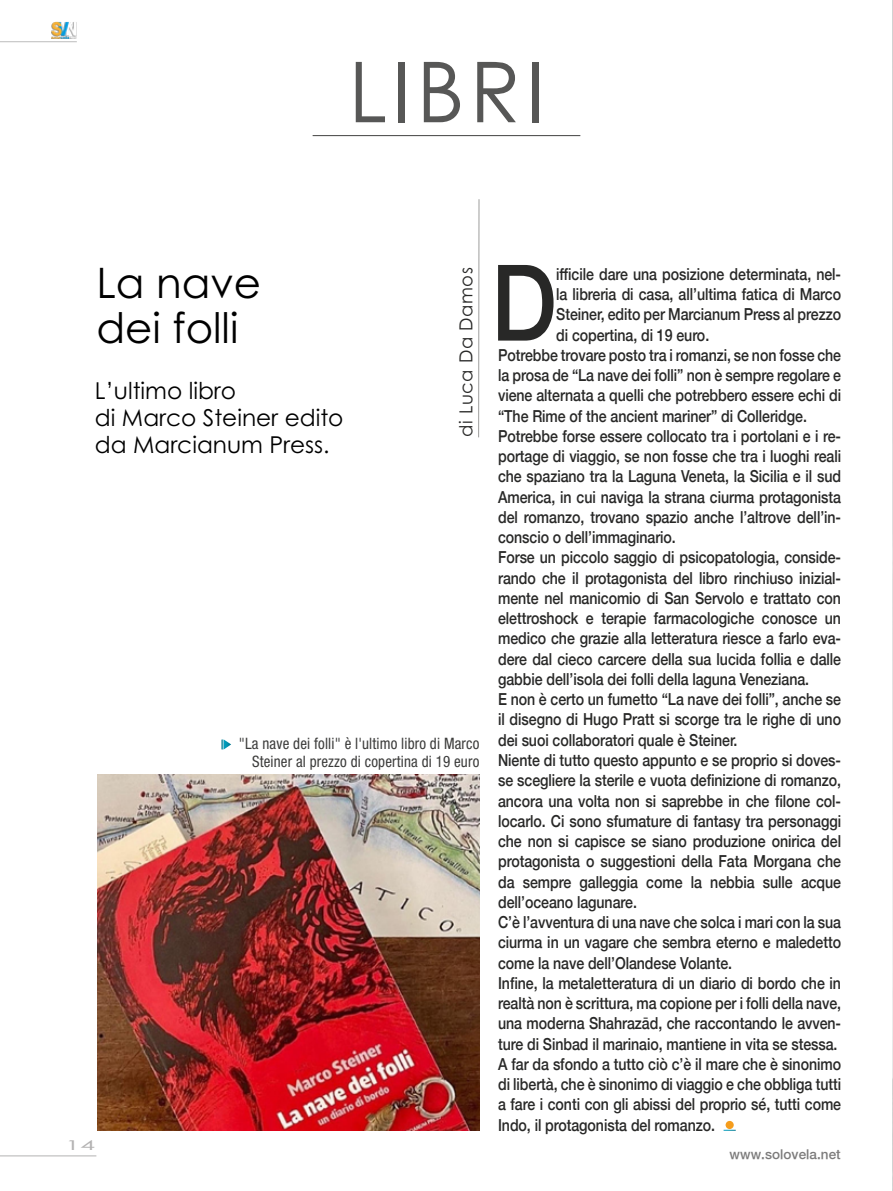
<style>
.page{position:relative;width:893px;height:1191px;background:#fff}
.page>*{position:absolute;margin:0;border:0;box-sizing:border-box;transform-origin:0 0}
.t1{font:500 105.9px "Helvetica Neue";color:#282827;scale:.86 1}
.t2{font:84px "Century Gothic Std";letter-spacing:.06em;color:#575756}
.t3{font:42px/45px "Century Gothic Std";color:#000}
.t4{font:23.25px/27px "Century Gothic Std";color:#000}
.t5{font:18px "Century Gothic Std";letter-spacing:.03em;color:#282827}
.t6{font:500 16.5px "Helvetica Neue";letter-spacing:-.005em;color:#282827;scale:.86 1}
.t7{font:condensed 15.75px/17.2px "Helvetica Neue";letter-spacing:.01em;color:#3c3c3b;text-align:right;scale:.95 1}
.t8{font:500 13.5px "Helvetica Neue";letter-spacing:.005em;color:#7c7b7b}
.t9{font:13.5px "Century Gothic Std";color:#b3b2b2;scale:2 1}
</style>
<div class="page">
<hr style="left:0;top:1155px;width:96px;height:1px;background:#b3b2b2">
<img style="left:52px;top:21px;width:25px;height:18px">
<hr style="left:0;top:41px;width:77px;height:1px;background:#bcbcbc">
<div style="left:726px;top:1120px;width:8px;height:9px;background:#f59d1d;border-radius:50%"></div>
<svg style="left:724px;top:1129px;width:12px;height:1px"></svg>
<svg style="left:222px;top:739px;width:9px;height:10px"></svg>
<img style="left:97px;top:774px;width:382px;height:356px">
<hr style="left:478px;top:199px;width:1px;height:238px;background:#9d9d9c">
<hr style="left:313px;top:135px;width:267px;height:1px;background:#575756">
<img style="left:892px;top:0;width:1px;height:1191px">
<h2 class="t2" style="left:348px;top:41px;width:198px">LIBRI</h2>
<h3 class="t3" style="left:96px;top:260px;width:166px">La nave dei folli</h3>
<h3 class="t4" style="left:95px;top:376px;width:250px">L’ultimo libro<br>di Marco Steiner edito da Marcianum Press.</h3>
<p class="t5" style="left:455px;top:437px;width:171px;rotate:-90deg">di Luca Da Damos</p>
<p class="t7" style="left:239px;top:735px;width:255px">"La nave dei folli" è l'ultimo libro di Marco<br>Steiner al prezzo di copertina di 19 euro</p>
<p class="t9" style="left:65px;top:1137px;width:16px">14</p>
<h1 class="t1" style="left:491px;top:218px;width:78px">D</h1>
<p class="t6" style="left:556px;top:261px;width:333px">ifficile dare una posizione determinata, nel-</p>
<p class="t6" style="left:556px;top:281px;width:333px">la libreria di casa, all’ultima fatica di Marco</p>
<p class="t6" style="left:556px;top:301px;width:333px">Steiner, edito per Marcianum Press al prezzo</p>
<p class="t6" style="left:556px;top:321px;width:179px">di copertina, di 19 euro.</p>
<p class="t6" style="left:498px;top:342px;width:400px">Potrebbe trovare posto tra i romanzi, se non fosse che</p>
<p class="t6" style="left:498px;top:362px;width:400px">la prosa de “La nave dei folli” non è sempre regolare e</p>
<p class="t6" style="left:498px;top:382px;width:400px">viene alternata a quelli che potrebbero essere echi di</p>
<p class="t6" style="left:498px;top:402px;width:361px">“The Rime of the ancient mariner” di Colleridge.</p>
<p class="t6" style="left:498px;top:423px;width:400px">Potrebbe forse essere collocato tra i portolani e i re-</p>
<p class="t6" style="left:498px;top:443px;width:400px">portage di viaggio, se non fosse che tra i luoghi reali</p>
<p class="t6" style="left:498px;top:463px;width:400px">che spaziano tra la Laguna Veneta, la Sicilia e il sud</p>
<p class="t6" style="left:498px;top:483px;width:400px">America, in cui naviga la strana ciurma protagonista</p>
<p class="t6" style="left:498px;top:504px;width:400px">del romanzo, trovano spazio anche l’altrove dell’in-</p>
<p class="t6" style="left:498px;top:524px;width:208px">conscio o dell’immaginario.</p>
<p class="t6" style="left:498px;top:544px;width:400px">Forse un piccolo saggio di psicopatologia, conside-</p>
<p class="t6" style="left:498px;top:564px;width:400px">rando che il protagonista del libro rinchiuso inizial-</p>
<p class="t6" style="left:498px;top:585px;width:400px">mente nel manicomio di San Servolo e trattato con</p>
<p class="t6" style="left:498px;top:605px;width:400px">elettroshock e terapie farmacologiche conosce un</p>
<p class="t6" style="left:498px;top:625px;width:400px">medico che grazie alla letteratura riesce a farlo eva-</p>
<p class="t6" style="left:498px;top:645px;width:400px">dere dal cieco carcere della sua lucida follia e dalle</p>
<p class="t6" style="left:498px;top:666px;width:363px">gabbie dell’isola dei folli della laguna Veneziana.</p>
<p class="t6" style="left:498px;top:686px;width:400px">E non è certo un fumetto “La nave dei folli”, anche se</p>
<p class="t6" style="left:498px;top:706px;width:400px">il disegno di Hugo Pratt si scorge tra le righe di uno</p>
<p class="t6" style="left:498px;top:726px;width:280px">dei suoi collaboratori quale è Steiner.</p>
<p class="t6" style="left:498px;top:747px;width:400px">Niente di tutto questo appunto e se proprio si doves-</p>
<p class="t6" style="left:498px;top:767px;width:400px">se scegliere la sterile e vuota definizione di romanzo,</p>
<p class="t6" style="left:498px;top:787px;width:400px">ancora una volta non si saprebbe in che filone col-</p>
<p class="t6" style="left:498px;top:807px;width:400px">locarlo. Ci sono sfumature di fantasy tra personaggi</p>
<p class="t6" style="left:498px;top:828px;width:400px">che non si capisce se siano produzione onirica del</p>
<p class="t6" style="left:498px;top:848px;width:400px">protagonista o suggestioni della Fata Morgana che</p>
<p class="t6" style="left:498px;top:868px;width:400px">da sempre galleggia come la nebbia sulle acque</p>
<p class="t6" style="left:498px;top:888px;width:163px">dell’oceano lagunare.</p>
<p class="t6" style="left:498px;top:909px;width:400px">C’è l’avventura di una nave che solca i mari con la sua</p>
<p class="t6" style="left:498px;top:929px;width:400px">ciurma in un vagare che sembra eterno e maledetto</p>
<p class="t6" style="left:498px;top:949px;width:274px">come la nave dell’Olandese Volante.</p>
<p class="t6" style="left:498px;top:969px;width:400px">Infine, la metaletteratura di un diario di bordo che in</p>
<p class="t6" style="left:498px;top:990px;width:400px">realtà non è scrittura, ma copione per i folli della nave,</p>
<p class="t6" style="left:498px;top:1010px;width:400px">una moderna Shahrazād, che raccontando le avven-</p>
<p class="t6" style="left:498px;top:1030px;width:396px">ture di Sinbad il marinaio, mantiene in vita se stessa.</p>
<p class="t6" style="left:498px;top:1050px;width:400px">A far da sfondo a tutto ciò c’è il mare che è sinonimo</p>
<p class="t6" style="left:498px;top:1071px;width:400px">di libertà, che è sinonimo di viaggio e che obbliga tutti</p>
<p class="t6" style="left:498px;top:1091px;width:400px">a fare i conti con gli abissi del proprio sé, tutti come</p>
<p class="t6" style="left:498px;top:1111px;width:254px">Indo, il protagonista del romanzo.</p>
<p class="t8" style="left:730px;top:1146px;width:113px">www.solovela.net</p>
</div>
